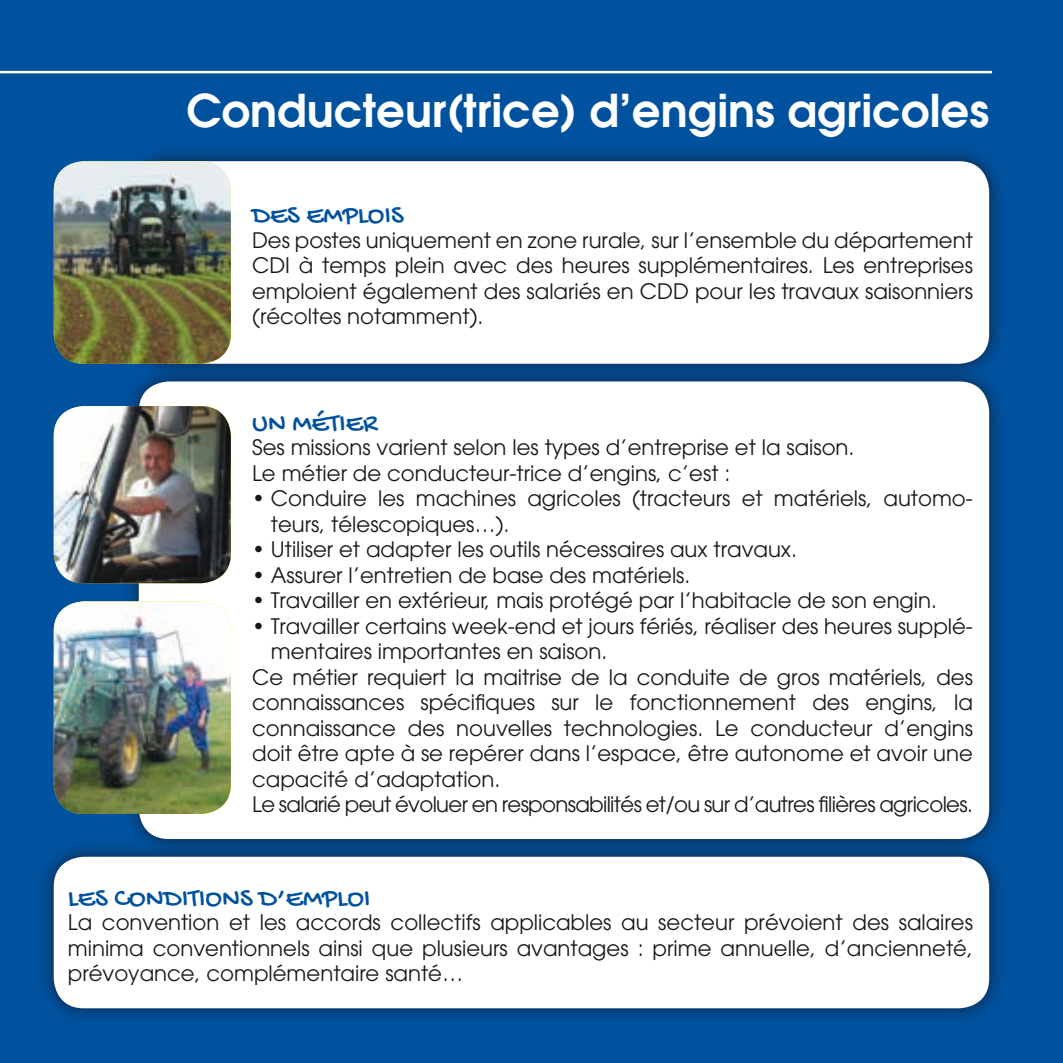
<style>
.page{position:relative;width:1063px;height:1063px;background:#00519e}
.page>*{position:absolute;margin:0;border:0;box-sizing:border-box;transform-origin:0 0}
.t1{font:600 45px "Avant Garde";color:#fff}
.t2{font:27.5px "Gochi Hand";color:#00519e}
.t3{font:21.25px/25.5px "Avant Garde";color:#1a171c;text-align:justify}
.t4{font:21.25px "Avant Garde";letter-spacing:-.03em;color:#1a171c}
</style>
<div class="page">
<div style="left:124px;top:146px;width:881px;height:233px;background:#1a171c;opacity:.75"></div>
<div style="left:139px;top:161px;width:850px;height:203px;background:#fff;border-radius:30px"></div>
<div style="left:124px;top:367px;width:881px;height:487px;background:#1a171c;opacity:.75"></div>
<div style="left:139px;top:381px;width:850px;height:458px;background:#fff;border-radius:30px"></div>
<div style="left:39px;top:842px;width:965px;height:182px;background:#1a171c;opacity:.75"></div>
<div style="left:54px;top:857px;width:935px;height:151px;background:#fff;border-radius:30px"></div>
<img style="left:54px;top:161px;width:177px;height:203px">
<img style="left:54px;top:601px;width:177px;height:213px">
<img style="left:54px;top:406px;width:177px;height:177px">
<hr style="left:0;top:71px;width:992px;height:2px;background:#fff">
<h1 class="t1" style="left:186px;top:81px;width:804px">Conducteur(trice) d’engins agricoles</h1>
<p class="t2" style="left:252px;top:201px;width:153px">des emplois</p>
<p class="t3" style="left:252px;top:227px;width:722px">Des postes uniquement en zone rurale, sur l’ensemble du département CDI à temps plein avec des heures supplémentaires. Les entreprises emploient également des salariés en CDD pour les travaux saisonniers (récoltes notamment).</p>
<p class="t2" style="left:252px;top:408px;width:127px">un Métier</p>
<p class="t3" style="left:252px;top:435px;width:604px">Ses missions varient selon les types d’entreprise et la saison.<br>Le métier de conducteur-trice d’engins, c’est :</p>
<p class="t3" style="left:271px;top:486px;width:704px;text-indent:-19px">• Conduire les machines agricoles (tracteurs et matériels, automo&shy;teurs, télescopiques…).</p>
<p class="t3" style="left:252px;top:537px;width:546px">• Utiliser et adapter les outils nécessaires aux travaux.</p>
<p class="t3" style="left:252px;top:562px;width:440px">• Assurer l’entretien de base des matériels.</p>
<p class="t3" style="left:252px;top:588px;width:686px">• Travailler en extérieur, mais protégé par l’habitacle de son engin.</p>
<p class="t3" style="left:252px;top:613px;width:722px">• Travailler certains week-end et jours fériés, réaliser des heures supplé-</p>
<p class="t3" style="left:271px;top:639px;width:338px">mentaires importantes en saison.</p>
<p class="t3" style="left:252px;top:664px;width:722px">Ce métier requiert la maitrise de la conduite de gros matériels, des</p>
<p class="t3" style="left:252px;top:690px;width:722px">connaissances spécifiques sur le fonctionnement des engins, la</p>
<p class="t3" style="left:252px;top:715px;width:722px">connaissance des nouvelles technologies. Le conducteur d’engins</p>
<p class="t3" style="left:252px;top:741px;width:722px">doit être apte à se repérer dans l’espace, être autonome et avoir une</p>
<p class="t3" style="left:252px;top:766px;width:250px">capacité d’adaptation.</p>
<p class="t4" style="left:252px;top:792px;width:722px">Le salarié peut évoluer en responsabilités et/ou sur d’autres filières agricoles.</p>
<p class="t2" style="left:68px;top:884px;width:304px">Les conditions d’emploi</p>
<p class="t3" style="left:68px;top:910px;width:907px">La convention et les accords collectifs applicables au secteur prévoient des salaires minima conventionnels ainsi que plusieurs avantages : prime annuelle, d’ancienneté, prévoyance, complémentaire santé…</p>
</div>
